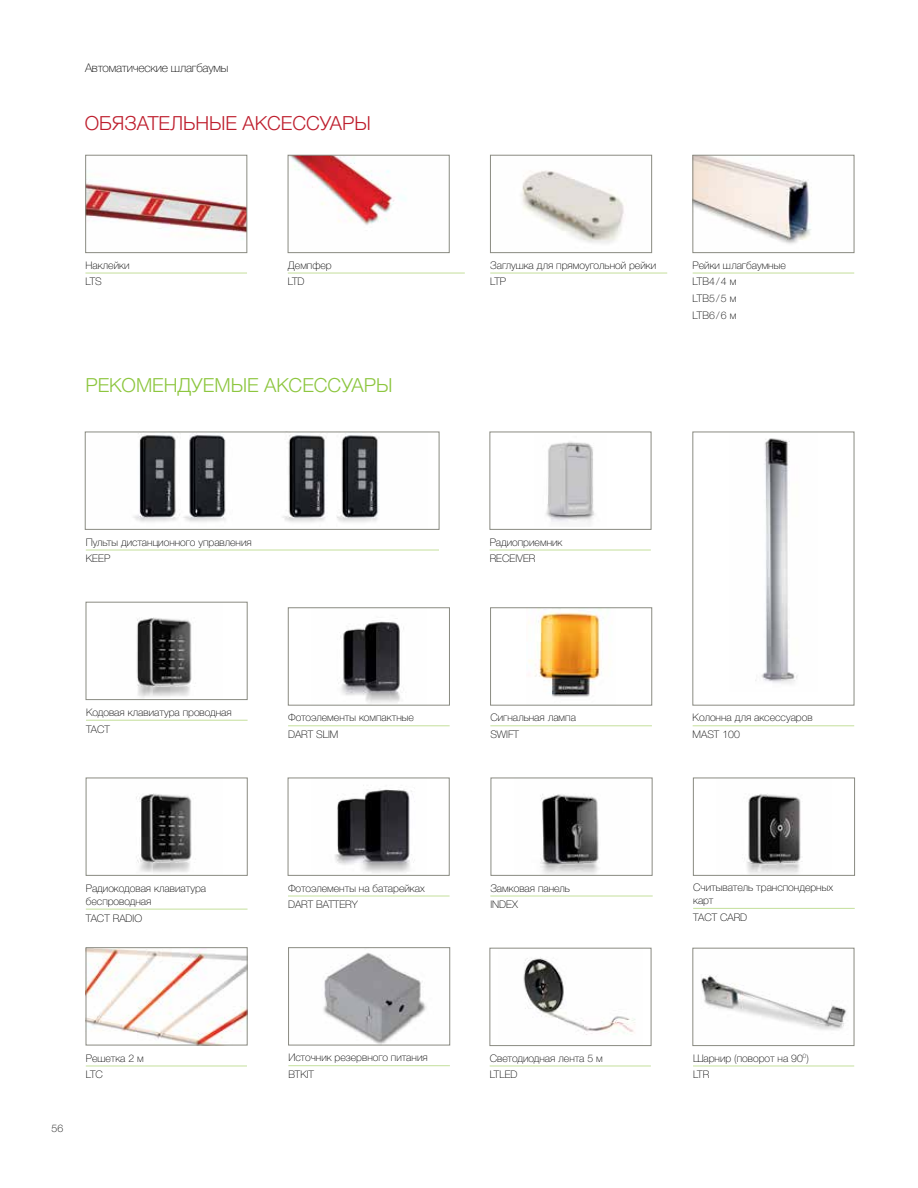
<style>
.page{position:relative;width:918px;height:1188px;background:#fff}
.page>*{position:absolute;margin:0;border:0;box-sizing:border-box;transform-origin:0 0}
.t1{font:300 19.5px "Helvetica Neue Cyr";color:#8dc63f}
.t2{font:300 19.5px "Helvetica Neue Cyr";color:#be1e2d}
.t3{font:100 12px "Helvetica Neue Cyr";letter-spacing:-.02em;color:#000}
.t4{font:100 10.5px/16.8px "Helvetica Neue Cyr";color:#000}
</style>
<div class="page">
<img style="left:87px;top:181px;width:158px;height:59px">
<div style="left:85px;top:155px;width:162px;height:98px;border:1px solid #8a8b82"></div>
<img style="left:695px;top:157px;width:116px;height:87px">
<div style="left:693px;top:155px;width:161px;height:98px;border:1px solid #8a8b82"></div>
<img style="left:290px;top:157px;width:116px;height:68px">
<div style="left:288px;top:155px;width:161px;height:98px;border:1px solid #8a8b82"></div>
<img style="left:523px;top:957px;width:113px;height:78px">
<div style="left:490px;top:948px;width:161px;height:98px;border:1px solid #8a8b82"></div>
<img style="left:701px;top:975px;width:146px;height:55px">
<div style="left:693px;top:948px;width:161px;height:98px;border:1px solid #8a8b82"></div>
<img style="left:540px;top:794px;width:59px;height:80px">
<div style="left:491px;top:778px;width:161px;height:98px;border:1px solid #8a8b82"></div>
<img style="left:338px;top:618px;width:66px;height:85px">
<div style="left:288px;top:608px;width:162px;height:97px;border:1px solid #8a8b82"></div>
<img style="left:335px;top:785px;width:80px;height:88px">
<div style="left:288px;top:778px;width:161px;height:98px;border:1px solid #8a8b82"></div>
<img style="left:528px;top:611px;width:73px;height:86px">
<div style="left:490px;top:608px;width:162px;height:97px;border:1px solid #8a8b82"></div>
<img style="left:323px;top:953px;width:104px;height:90px">
<div style="left:288px;top:947px;width:162px;height:98px;border:1px solid #8a8b82"></div>
<img style="left:133px;top:434px;width:246px;height:88px">
<div style="left:85px;top:432px;width:354px;height:98px;border:1px solid #8a8b82"></div>
<img style="left:546px;top:442px;width:49px;height:81px">
<div style="left:490px;top:432px;width:161px;height:98px;border:1px solid #8a8b82"></div>
<img style="left:88px;top:949px;width:157px;height:94px">
<div style="left:86px;top:947px;width:161px;height:98px;border:1px solid #8a8b82"></div>
<img style="left:136px;top:617px;width:56px;height:81px">
<div style="left:86px;top:602px;width:161px;height:98px;border:1px solid #8a8b82"></div>
<img style="left:521px;top:170px;width:103px;height:74px">
<div style="left:490px;top:155px;width:162px;height:98px;border:1px solid #8a8b82"></div>
<img style="left:755px;top:438px;width:43px;height:246px">
<img style="left:136px;top:793px;width:56px;height:80px">
<div style="left:86px;top:778px;width:161px;height:98px;border:1px solid #8a8b82"></div>
<img style="left:746px;top:793px;width:57px;height:81px">
<div style="left:693px;top:778px;width:162px;height:98px;border:1px solid #8a8b82"></div>
<hr style="left:490px;top:550px;width:161px;height:1px;background:#c4df9b">
<hr style="left:693px;top:273px;width:161px;height:1px;background:#c4df9b">
<hr style="left:85px;top:273px;width:162px;height:1px;background:#c4df9b">
<hr style="left:288px;top:273px;width:177px;height:1px;background:#c4df9b">
<hr style="left:490px;top:273px;width:177px;height:1px;background:#c4df9b">
<hr style="left:288px;top:726px;width:162px;height:1px;background:#c4df9b">
<hr style="left:490px;top:726px;width:162px;height:1px;background:#c4df9b">
<hr style="left:693px;top:726px;width:161px;height:1px;background:#c4df9b">
<hr style="left:86px;top:550px;width:353px;height:1px;background:#c4df9b">
<hr style="left:86px;top:720px;width:162px;height:1px;background:#c4df9b">
<hr style="left:490px;top:1066px;width:161px;height:1px;background:#c4df9b">
<hr style="left:693px;top:1066px;width:161px;height:1px;background:#c4df9b">
<hr style="left:490px;top:896px;width:163px;height:1px;background:#c4df9b">
<hr style="left:288px;top:896px;width:162px;height:1px;background:#c4df9b">
<hr style="left:288px;top:1065px;width:162px;height:1px;background:#c4df9b">
<hr style="left:86px;top:1066px;width:161px;height:1px;background:#c4df9b">
<hr style="left:86px;top:909px;width:162px;height:1px;background:#c4df9b">
<hr style="left:693px;top:908px;width:162px;height:1px;background:#c4df9b">
<p class="t3" style="left:85px;top:61px;width:145px">Автоматические шлагбаумы</p>
<h1 class="t2" style="left:85px;top:112px;width:288px">ОБЯЗАТЕЛЬНЫЕ АКСЕССУАРЫ</h1>
<p class="t4" style="left:85px;top:257px;width:45px">Наклейки<br>LTS</p>
<p class="t4" style="left:288px;top:257px;width:45px">Демпфер<br>LTD</p>
<p class="t4" style="left:490px;top:257px;width:167px">Заглушка для прямоугольной рейки<br>LTP</p>
<h1 class="t1" style="left:85px;top:374px;width:308px">РЕКОМЕНДУЕМЫЕ АКСЕССУАРЫ</h1>
<p class="t4" style="left:693px;top:257px;width:95px">Рейки шлагбаумные<br>LTB4/4 м<br>LTB5/5 м<br>LTB6/6 м</p>
<p class="t4" style="left:86px;top:534px;width:167px">Пульты дистанционного управления<br>КЕЕР</p>
<p class="t4" style="left:490px;top:534px;width:74px">Радиоприемник<br>RECEIVER</p>
<p class="t4" style="left:86px;top:704px;width:147px">Кодовая клавиатура проводная<br>TACT</p>
<p class="t4" style="left:288px;top:709px;width:127px">Фотоэлементы компактные<br>DART SLIM</p>
<p class="t4" style="left:490px;top:709px;width:87px">Сигнальная лампа<br>SWIFT</p>
<p class="t4" style="left:693px;top:709px;width:122px">Колонна для аксессуаров<br>MAST 100</p>
<p class="t4" style="left:86px;top:882px;width:122px;line-height:12.6px">Радиокодовая клавиатура беспроводная</p>
<p class="t4" style="left:86px;top:909px;width:58px">TACT RADIO</p>
<p class="t4" style="left:52px;top:1120px;width:13px">56</p>
<p class="t4" style="left:86px;top:1049px;width:60px">Решетка 2 м<br>LTC</p>
<p class="t4" style="left:288px;top:880px;width:138px">Фотоэлементы на батарейках<br>DART BATTERY</p>
<p class="t4" style="left:288px;top:1049px;width:141px">Источник резервного питания<br>BTKIT</p>
<p class="t4" style="left:490px;top:880px;width:81px">Замковая панель<br>INDEX</p>
<p class="t4" style="left:693px;top:881px;width:141px;line-height:12.6px">Считыватель транспондерных карт</p>
<p class="t4" style="left:693px;top:909px;width:56px">TACT CARD</p>
<p class="t4" style="left:490px;top:1049px;width:115px">Светодиодная лента 5 м<br>LTLED</p>
<p class="t4" style="left:693px;top:1049px;width:117px">Шарнир (поворот на 90<sup>0</sup>)<br>LTR</p>
</div>
